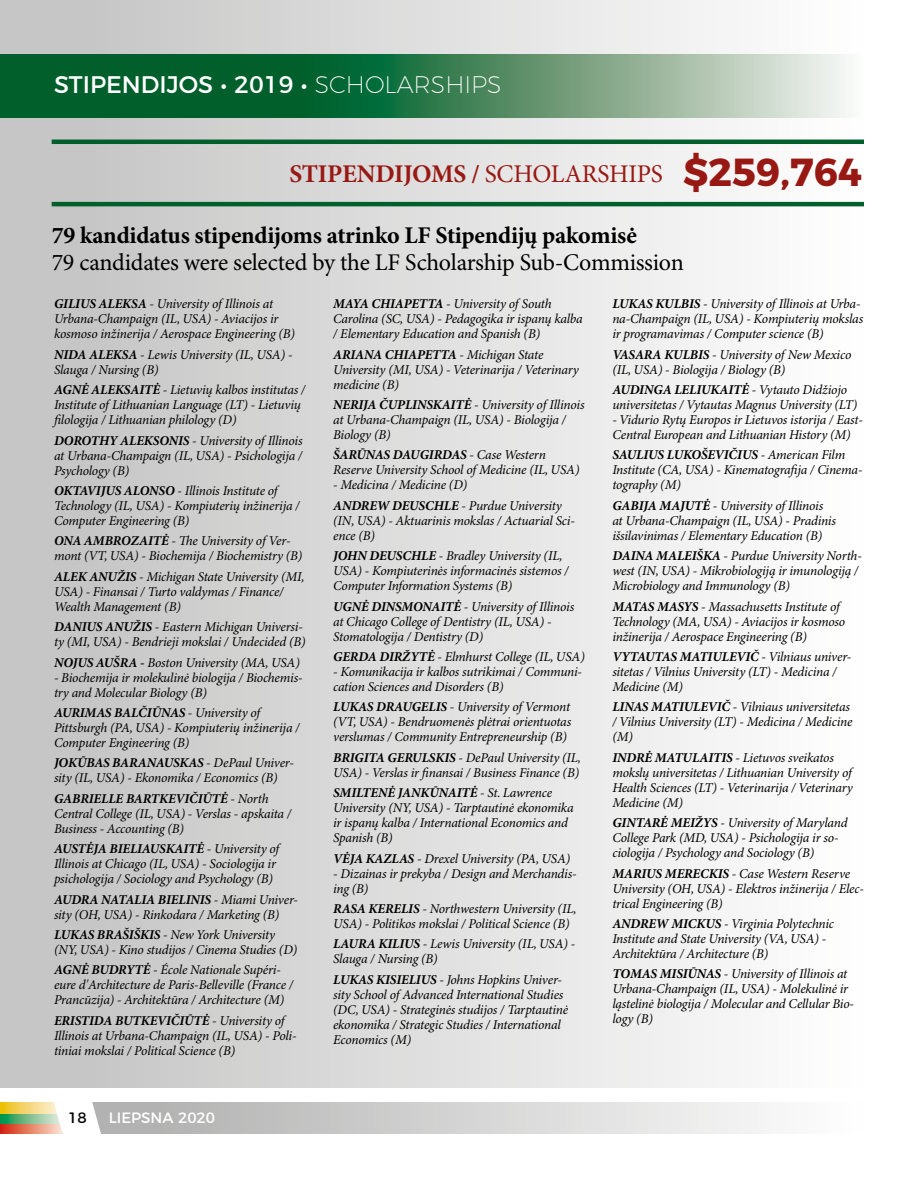
<style>
.page{position:relative;width:918px;height:1188px;background:#fff}
.page>*{position:absolute;margin:0;border:0;box-sizing:border-box;transform-origin:0 0}
.t1{font:700 25.5px "Minion Pro";letter-spacing:-.01em;color:#981914}
.t2{font:24px "Minion Pro";letter-spacing:-.015em;color:#000}
.t3{font:700 24px "Minion Pro";letter-spacing:-.01em;color:#000}
.t4{font:24px "Montserrat";color:#fff}
.t5{font:15px "Montserrat";color:#fff}
.t6{font:15px "Montserrat";color:#000}
.t7{font:italic 13.5px/15px "Minion Pro";letter-spacing:-.015em;color:#000}
.s1{font-weight:200}
.s2{font-weight:400}
.s3{font-family:"Montserrat";font-size:39px}
.s4{font-weight:700}
</style>
<div class="page">
<svg style="left:0;top:1124px;width:53px;height:10px"></svg>
<svg style="left:0;top:1113px;width:53px;height:11px"></svg>
<svg style="left:0;top:1103px;width:53px;height:10px"></svg>
<div style="left:63px;top:1103px;width:801px;height:31px;background:linear-gradient(to right,#aaaaa9,#fff)"></div>
<svg style="left:53px;top:1102px;width:49px;height:32px"></svg>
<div style="left:0;top:0;width:864px;height:1088px;background:linear-gradient(to right,#c1c1c1,#fefefe)"></div>
<svg style="left:0;top:54px;width:864px;height:64px;background:#4d8c66"></svg>
<hr style="left:52px;top:140px;width:812px;height:4px;background:#005f2b">
<hr style="left:52px;top:202px;width:812px;height:4px;background:#005f2b">
<h2 class="t4" style="left:54px;top:66px;width:449px">STIPENDIJOS • 2019 • <span class="s1">SCHOLARSHIPS</span></h2>
<h1 class="t1" style="left:289px;top:158px;width:574px">STIPENDIJOMS / <span class="s2">SCHOLARSHIPS</span> <span class="s3">$259,764</span></h1>
<h2 class="t3" style="left:52px;top:221px;width:587px">79 kandidatus stipendijoms atrinko LF Stipendijų pakomisė</h2>
<h2 class="t2" style="left:52px;top:248px;width:634px">79 candidates were selected by the LF Scholarship Sub-Commission</h2>
<p class="t7" style="left:54px;top:297px;width:243px"><span class="s4">GILIUS ALEKSA</span> - University of Illinois at<br>Urbana-Champaign (IL, USA) - Aviacijos ir kosmoso inžinerija / Aerospace Engineering (B)</p>
<p class="t7" style="left:54px;top:347px;width:240px"><span class="s4">NIDA ALEKSA</span> - Lewis University (IL, USA) -<br>Slauga / Nursing (B)</p>
<p class="t7" style="left:54px;top:383px;width:253px"><span class="s4">AGNĖ ALEKSAITĖ</span> - Lietuvių kalbos institutas /<br>Institute of Lithuanian Language (LT) - Lietuvių filologija / Lithuanian philology (D)</p>
<p class="t7" style="left:54px;top:433px;width:250px;text-align:justify"><span class="s4">DOROTHY ALEKSONIS</span> - University of Illinois at Urbana-Champaign (IL, USA) - Psichologija / Psychology (B)</p>
<p class="t7" style="left:54px;top:484px;width:247px"><span class="s4">OKTAVIJUS ALONSO</span> - Illinois Institute of<br>Technology (IL, USA) - Kompiuterių inžinerija /<br>Computer Engineering (B)</p>
<p class="t7" style="left:54px;top:534px;width:250px"><span class="s4">ONA AMBROZAITĖ</span> - The University of Ver&shy;mont (VT, USA) - Biochemija / Biochemistry (B)</p>
<p class="t7" style="left:54px;top:569px;width:252px"><span class="s4">ALEK ANUŽIS</span> - Michigan State University (MI,<br>USA) - Finansai / Turto valdymas / Finance/<br>Wealth Management (B)</p>
<p class="t7" style="left:54px;top:620px;width:253px"><span class="s4">DANIUS ANUŽIS</span> - Eastern Michigan Universi&shy;ty (MI, USA) - Bendrieji mokslai / Undecided (B)</p>
<p class="t7" style="left:54px;top:655px;width:247px"><span class="s4">NOJUS AUŠRA -</span> Boston University (MA, USA)</p>
<p class="t7" style="left:54px;top:670px;width:250px">- Biochemija ir molekulinė biologija / Biochemis&shy;try and Molecular Biology (B)</p>
<p class="t7" style="left:54px;top:706px;width:247px"><span class="s4">AURIMAS BALČIŪNAS</span> - University of<br>Pittsburgh (PA, USA) - Kompiuterių inžinerija /<br>Computer Engineering (B)</p>
<p class="t7" style="left:54px;top:756px;width:241px"><span class="s4">JOKŪBAS BARANAUSKAS</span> - DePaul Univer&shy;sity (IL, USA) - Ekonomika / Economics (B)</p>
<p class="t7" style="left:54px;top:791px;width:239px"><span class="s4">GABRIELLE BARTKEVIČIŪTĖ</span> - North<br>Central College (IL, USA) - Verslas - apskaita /<br>Business - Accounting (B)</p>
<p class="t7" style="left:54px;top:842px;width:227px"><span class="s4">AUSTĖJA BIELIAUSKAITĖ</span> - University of<br>Illinois at Chicago (IL, USA) - Sociologija ir psichologija / Sociology and Psychology (B)</p>
<p class="t7" style="left:54px;top:892px;width:246px"><span class="s4">AUDRA NATALIA BIELINIS</span> - Miami Univer&shy;sity (OH, USA) - Rinkodara / Marketing (B)</p>
<p class="t7" style="left:54px;top:928px;width:245px"><span class="s4">LUKAS BRAŠIŠKIS</span> - New York University (NY, USA) - Kino studijos / Cinema Studies (D)</p>
<p class="t7" style="left:54px;top:963px;width:241px"><span class="s4">AGNĖ BUDRYTĖ</span> - École Nationale Supéri&shy;eure d'Architecture de Paris-Belleville (France /<br>Prancūzija) - Architektūra / Architecture (M)</p>
<p class="t7" style="left:54px;top:1013px;width:244px"><span class="s4">ERISTIDA BUTKEVIČIŪTĖ</span> - University of<br>Illinois at Urbana-Champaign (IL, USA) - Poli&shy;tiniai mokslai / Political Science (B)</p>
<p class="t6" style="left:68px;top:1106px;width:20px">18</p>
<p class="t5" style="left:109px;top:1106px;width:108px">LIEPSNA 2020</p>
<p class="t7" style="left:333px;top:297px;width:251px"><span class="s4">MAYA CHIAPETTA</span> - University of South<br>Carolina (SC, USA) - Pedagogika ir ispanų kalba / Elementary Education and Spanish (B)</p>
<p class="t7" style="left:333px;top:347px;width:247px"><span class="s4">ARIANA CHIAPETTA</span> - Michigan State<br>University (MI, USA) - Veterinarija / Veterinary medicine (B)</p>
<p class="t7" style="left:333px;top:398px;width:253px"><span class="s4">NERIJA ČUPLINSKAITĖ</span> - University of Illinois at Urbana-Champaign (IL, USA) - Biologija /<br>Biology (B)</p>
<p class="t7" style="left:333px;top:448px;width:248px"><span class="s4">ŠARŪNAS DAUGIRDAS</span> - Case Western<br>Reserve University School of Medicine (IL, USA)</p>
<p class="t7" style="left:333px;top:476px;width:230px;line-height:20.4px">- Medicina / Medicine (D)<br><span class="s4">ANDREW DEUSCHLE</span> - Purdue University</p>
<p class="t7" style="left:333px;top:514px;width:243px">(IN, USA) - Aktuarinis mokslas / Actuarial Sci&shy;ence (B)</p>
<p class="t7" style="left:333px;top:549px;width:237px"><span class="s4">JOHN DEUSCHLE</span> - Bradley University (IL,<br>USA) - Kompiuterinės informacinės sistemos /<br>Computer Information Systems (B)</p>
<p class="t7" style="left:333px;top:599px;width:243px"><span class="s4">UGNĖ DINSMONAITĖ</span> - University of Illinois at Chicago College of Dentistry (IL, USA) -<br>Stomatologija / Dentistry (D)</p>
<p class="t7" style="left:333px;top:650px;width:253px"><span class="s4">GERDA DIRŽYTĖ</span> - Elmhurst College (IL, USA)</p>
<p class="t7" style="left:333px;top:665px;width:250px">- Komunikacija ir kalbos sutrikimai / Communi&shy;cation Sciences and Disorders (B)</p>
<p class="t7" style="left:333px;top:700px;width:240px;text-align:justify"><span class="s4">LUKAS DRAUGELIS</span> - University of Vermont (VT, USA) - Bendruomenės plėtrai orientuotas verslumas / Community Entrepreneurship (B)</p>
<p class="t7" style="left:333px;top:751px;width:249px"><span class="s4">BRIGITA GERULSKIS</span> - DePaul University (IL,<br>USA) - Verslas ir finansai / Business Finance (B)</p>
<p class="t7" style="left:333px;top:786px;width:242px"><span class="s4">SMILTENĖ JANKŪNAITĖ</span> - St. Lawrence University (NY, USA) - Tarptautinė ekonomika ir ispanų kalba / International Economics and Spanish (B)</p>
<p class="t7" style="left:333px;top:851px;width:239px"><span class="s4">VĖJA KAZLAS</span> - Drexel University (PA, USA)</p>
<p class="t7" style="left:333px;top:866px;width:245px">- Dizainas ir prekyba / Design and Merchandis&shy;ing (B)</p>
<p class="t7" style="left:333px;top:902px;width:245px"><span class="s4">RASA KERELIS</span> - Northwestern University (IL,<br>USA) - Politikos mokslai / Political Science (B)</p>
<p class="t7" style="left:333px;top:937px;width:244px"><span class="s4">LAURA KILIUS</span> - Lewis University (IL, USA) -<br>Slauga / Nursing (B)</p>
<p class="t7" style="left:333px;top:973px;width:237px"><span class="s4">LUKAS KISIELIUS</span> - Johns Hopkins Univer&shy;sity School of Advanced International Studies (DC, USA) - Strateginės studijos / Tarptautinė ekonomika / Strategic Studies / International Economics (M)</p>
<p class="t7" style="left:612px;top:297px;width:252px"><span class="s4">LUKAS KULBIS</span> - University of Illinois at Urba&shy;na-Champaign (IL, USA) - Kompiuterių mokslas ir programavimas / Computer science (B)</p>
<p class="t7" style="left:612px;top:347px;width:241px"><span class="s4">VASARA KULBIS</span> - University of New Mexico (IL, USA) - Biologija / Biology (B)</p>
<p class="t7" style="left:612px;top:383px;width:247px"><span class="s4">AUDINGA LELIUKAITĖ</span> - Vytauto Didžiojo universitetas / Vytautas Magnus University (LT)</p>
<p class="t7" style="left:612px;top:413px;width:252px">- Vidurio Rytų Europos ir Lietuvos istorija / East-<br>Central European and Lithuanian History (M)</p>
<p class="t7" style="left:612px;top:448px;width:252px"><span class="s4">SAULIUS LUKOŠEVIČIUS</span> - American Film<br>Institute (CA, USA) - Kinematografija / Cinema&shy;tography (M)</p>
<p class="t7" style="left:612px;top:499px;width:225px"><span class="s4">GABIJA MAJUTĖ</span> - University of Illinois at Urbana-Champaign (IL, USA) - Pradinis išsilavinimas / Elementary Education (B)</p>
<p class="t7" style="left:612px;top:549px;width:251px"><span class="s4">DAINA MALEIŠKA</span> - Purdue University North&shy;west (IN, USA) - Mikrobiologiją ir imunologiją /<br>Microbiology and Immunology (B)</p>
<p class="t7" style="left:612px;top:599px;width:234px"><span class="s4">MATAS MASYS</span> - Massachusetts Institute of<br>Technology (MA, USA) - Aviacijos ir kosmoso inžinerija / Aerospace Engineering (B)</p>
<p class="t7" style="left:612px;top:650px;width:241px"><span class="s4">VYTAUTAS MATIULEVIČ</span> - Vilniaus univer&shy;sitetas / Vilnius University (LT) - Medicina /<br>Medicine (M)</p>
<p class="t7" style="left:612px;top:700px;width:242px"><span class="s4">LINAS MATIULEVIČ</span> - Vilniaus universitetas / Vilnius University (LT) - Medicina / Medicine (M)</p>
<p class="t7" style="left:612px;top:751px;width:242px"><span class="s4">INDRĖ MATULAITIS</span> - Lietuvos sveikatos mokslų universitetas / Lithuanian University of Health Sciences (LT) - Veterinarija / Veterinary Medicine (M)</p>
<p class="t7" style="left:612px;top:816px;width:237px"><span class="s4">GINTARĖ MEIŽYS</span> - University of Maryland<br>College Park (MD, USA) - Psichologija ir so&shy;ciologija / Psychology and Sociology (B)</p>
<p class="t7" style="left:612px;top:866px;width:253px"><span class="s4">MARIUS MERECKIS</span> - Case Western Reserve<br>University (OH, USA) - Elektros inžinerija / Elec&shy;trical Engineering (B)</p>
<p class="t7" style="left:612px;top:917px;width:223px"><span class="s4">ANDREW MICKUS</span> - Virginia Polytechnic<br>Institute and State University (VA, USA) -<br>Architektūra / Architecture (B)</p>
<p class="t7" style="left:612px;top:967px;width:243px"><span class="s4">TOMAS MISIŪNAS</span> - University of Illinois at Urbana-Champaign (IL, USA) - Molekulinė ir ląstelinė biologija / Molecular and Cellular Bio&shy;logy (B)</p>
</div>
